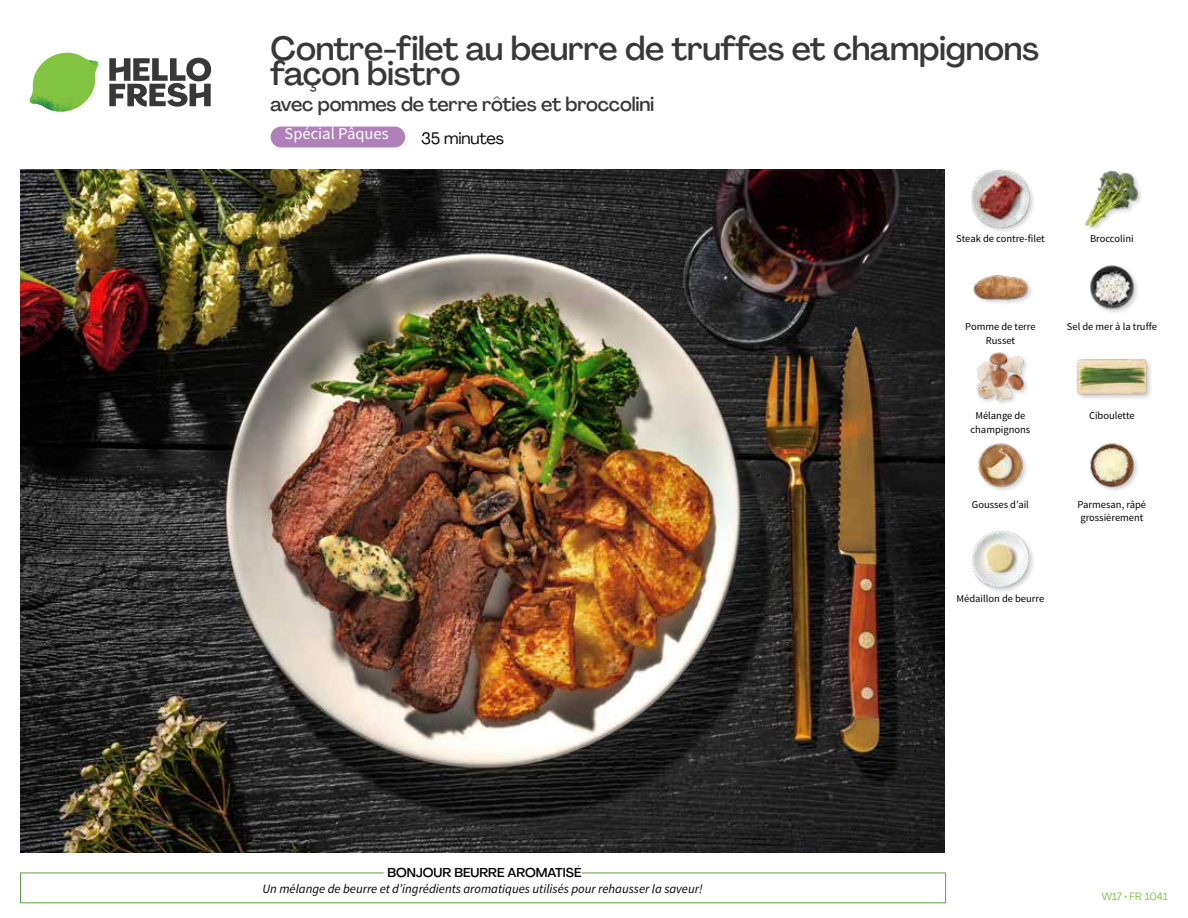
<style>
.page{position:relative;width:1188px;height:918px;background:#fff}
.page>*{position:absolute;margin:0;border:0;box-sizing:border-box;transform-origin:0 0}
.t1{font:500 33px/25.8px "Agrandir";letter-spacing:-.01em;color:#383839}
.t2{font:500 19.5px "Agrandir";letter-spacing:-.01em;color:#383839}
.t3{font:16.5px "Source Sans Pro";color:#fff}
.t4{font:16.5px "Agrandir";letter-spacing:-.01em;color:#000}
.t5{font:italic 12.75px "Source Sans Pro";color:#000}
.t6{font:500 12.75px "Agrandir";color:#000}
.t7{font:10.5px/13.5px "Source Sans Pro";color:#000}
.t8{font:10.5px "Agrandir";color:#82c341}
</style>
<div class="page">
<div style="left:271px;top:127px;width:134px;height:20px;background:#b081b9;border-radius:10px"></div>
<svg style="left:109px;top:57px;width:102px;height:50px"></svg>
<svg style="left:34px;top:53px;width:62px;height:40px"></svg>
<img style="left:67px;top:53px;width:32px;height:26px">
<img style="left:33px;top:75px;width:59px;height:11px">
<img style="left:29px;top:79px;width:61px;height:33px">
<img style="left:65px;top:86px;width:27px;height:25px">
<div style="left:20px;top:873px;width:926px;height:30px;border:1px solid #609f43"></div>
<div style="left:384px;top:865px;width:198px;height:15px;background:#fff"></div>
<img style="left:21px;top:170px;width:924px;height:682px">
<div style="left:971px;top:529px;width:64px;height:66px;background:#000;opacity:.2"></div>
<img style="left:972px;top:530px;width:57px;height:58px">
<img style="left:1090px;top:443px;width:48px;height:48px">
<img style="left:978px;top:443px;width:49px;height:48px">
<div style="left:1075px;top:358px;width:79px;height:44px;background:#000;opacity:.2"></div>
<img style="left:1075px;top:358px;width:73px;height:44px">
<img style="left:976px;top:352px;width:51px;height:52px">
<img style="left:1090px;top:265px;width:48px;height:48px">
<div style="left:973px;top:274px;width:61px;height:33px;background:#000;opacity:.2"></div>
<img style="left:973px;top:274px;width:56px;height:28px">
<img style="left:1085px;top:170px;width:56px;height:57px">
<div style="left:970px;top:168px;width:66px;height:66px;background:#000;opacity:.2"></div>
<img style="left:972px;top:170px;width:57px;height:57px">
<h1 class="t1" style="left:271px;top:35px;width:770px">Contre-filet au beurre de truffes et champignons façon bistro</h1>
<h2 class="t2" style="left:271px;top:92px;width:385px">avec pommes de terre rôties et broccolini</h2>
<h3 class="t3" style="left:285px;top:123px;width:106px">Spécial Pâques</h3>
<h3 class="t4" style="left:421px;top:128px;width:85px">35 minutes</h3>
<p class="t7" style="left:956px;top:232px;width:90px">Steak de contre-filet</p>
<p class="t7" style="left:1090px;top:232px;width:45px">Broccolini</p>
<p class="t7" style="left:965px;top:320px;width:72px">Pomme de terre</p>
<p class="t7" style="left:1067px;top:320px;width:92px">Sel de mer à la truffe</p>
<p class="t7" style="left:986px;top:334px;width:31px">Russet</p>
<p class="t7" style="left:975px;top:409px;width:52px">Mélange de</p>
<p class="t7" style="left:1089px;top:409px;width:47px">Ciboulette</p>
<p class="t7" style="left:970px;top:423px;width:61px">champignons</p>
<p class="t6" style="left:387px;top:864px;width:196px">BONJOUR BEURRE AROMATISÉ</p>
<p class="t5" style="left:262px;top:881px;width:442px">Un mélange de beurre et d’ingrédients aromatiques utilisés pour rehausser la saveur!</p>
<p class="t7" style="left:972px;top:498px;width:59px">Gousses d’ail</p>
<p class="t7" style="left:957px;top:592px;width:89px">Médaillon de beurre</p>
<p class="t7" style="left:1078px;top:498px;width:70px">Parmesan, râpé grossièrement</p>
<p class="t8" style="left:1102px;top:890px;width:68px">W17 • FR 1041</p>
</div>
